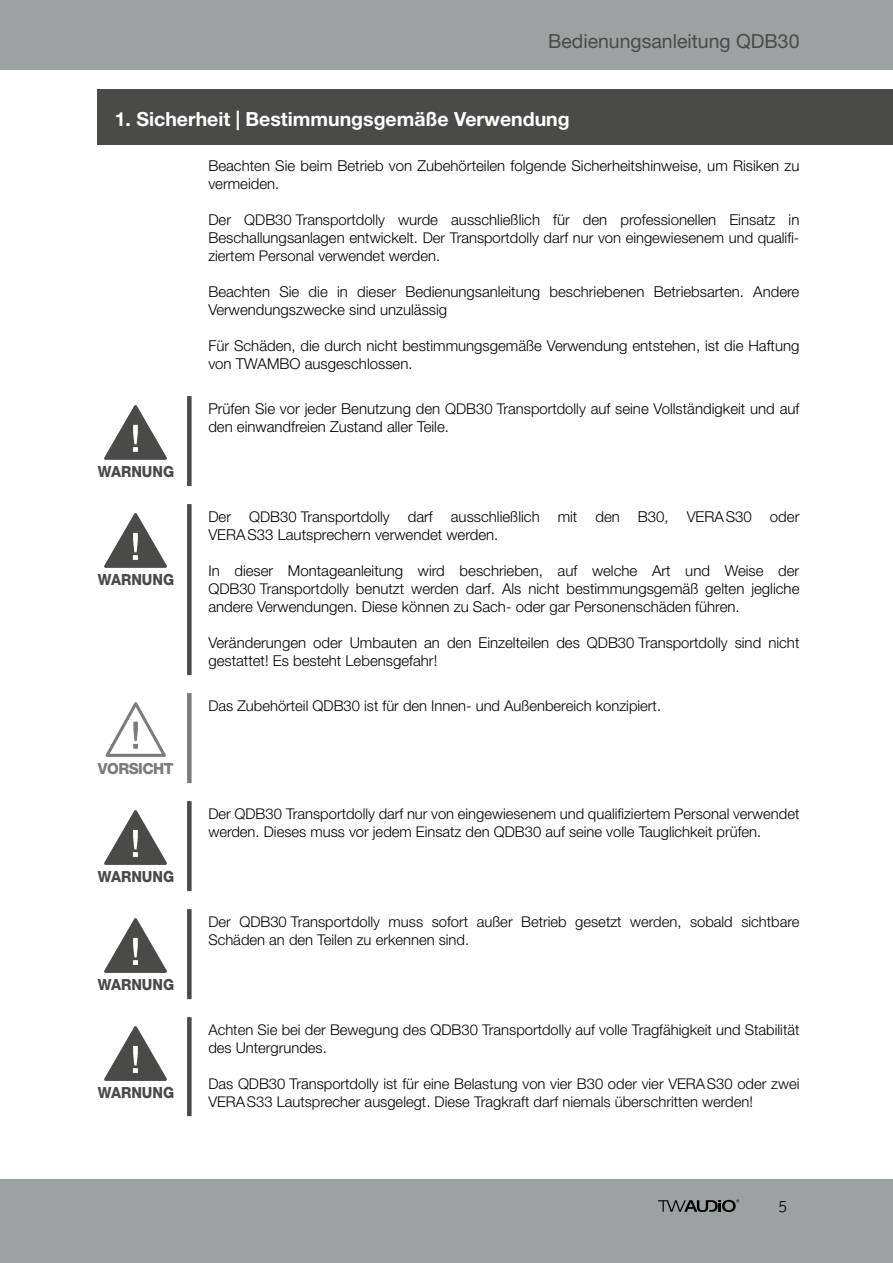
<style>
.page{position:relative;width:893px;height:1263px;background:#fff}
.page>*{position:absolute;margin:0;border:0;box-sizing:border-box;transform-origin:0 0}
.t1{font:700 19.5px "Helvetica Neue LT Std";color:#fff}
.t2{font:19.5px "Helvetica Neue LT Std";color:#4a4a49}
.t3{font:300 16.5px "Lexia";color:#000}
.t4{font:800 15.3px "Helvetica Neue LT Std";color:#4a4a49;scale:.93 1}
.t5{font:800 15.3px "Helvetica Neue LT Std";letter-spacing:-.035em;color:#7c7b7b}
.t6{font:300 15px/18px "Helvetica Neue LT Std";color:#000}
.t7{font:300 14.85px/18px "Helvetica Neue LT Std";color:#000}
.s1{font-size:14.85px}
.s2{font-size:15px}
</style>
<div class="page">
<div style="left:0;top:0;width:893px;height:69px;background:#9ca1a2"></div>
<div style="left:0;top:1179px;width:893px;height:84px;background:#9ca1a2"></div>
<svg style="left:658px;top:1199px;width:81px;height:13px"></svg>
<div style="left:98px;top:89px;width:795px;height:55px;background:#4a4a49"></div>
<div style="left:187px;top:396px;width:5px;height:90px;background:#4a4a49"></div>
<svg style="left:104px;top:405px;width:63px;height:55px"></svg>
<div style="left:187px;top:504px;width:5px;height:171px;background:#4a4a49"></div>
<svg style="left:104px;top:513px;width:63px;height:55px"></svg>
<svg style="left:105px;top:702px;width:61px;height:55px"></svg>
<div style="left:187px;top:693px;width:5px;height:90px;background:#7c7b7b"></div>
<div style="left:187px;top:801px;width:5px;height:90px;background:#4a4a49"></div>
<svg style="left:104px;top:810px;width:63px;height:55px"></svg>
<div style="left:187px;top:909px;width:5px;height:90px;background:#4a4a49"></div>
<svg style="left:104px;top:918px;width:63px;height:55px"></svg>
<div style="left:187px;top:1017px;width:5px;height:99px;background:#4a4a49"></div>
<svg style="left:104px;top:1026px;width:63px;height:55px"></svg>
<h1 class="t2" style="left:548px;top:29px;width:253px">Bedienungsanleitung QDB30</h1>
<h1 class="t1" style="left:115px;top:107px;width:456px">1. Sicherheit | Bestimmungsgemäße Verwendung</h1>
<p class="t6" style="left:208px;top:156px;width:593px">Beachten Sie beim Betrieb von Zubehörteilen folgende Sicherheitshinweise, um Risiken zu vermeiden.</p>
<p class="t6" style="left:208px;top:210px;width:593px">Der <span class="s1">QDB30 Transportdolly</span> wurde ausschließlich für den professionellen Einsatz in</p>
<p class="t7" style="left:208px;top:228px;width:593px"><span class="s2">Beschallungsanlagen entwickelt.</span> Der Transportdolly darf nur von eingewiesenem und qualifi&shy;ziertem Personal verwendet werden.</p>
<p class="t6" style="left:208px;top:282px;width:593px">Beachten Sie die in dieser Bedienungsanleitung beschriebenen Betriebsarten. Andere<br>Verwendungszwecke sind unzulässig</p>
<p class="t6" style="left:208px;top:336px;width:593px">Für Schäden, die durch nicht bestimmungsgemäße Verwendung entstehen, ist die Haftung von TWAMBO ausgeschlossen.</p>
<p class="t4" style="left:98px;top:462px;width:84px">WARNUNG</p>
<p class="t4" style="left:98px;top:570px;width:84px">WARNUNG</p>
<p class="t5" style="left:98px;top:759px;width:77px">VORSICHT</p>
<p class="t4" style="left:98px;top:867px;width:84px">WARNUNG</p>
<p class="t4" style="left:98px;top:975px;width:84px">WARNUNG</p>
<p class="t4" style="left:98px;top:1083px;width:84px">WARNUNG</p>
<p class="t6" style="left:208px;top:399px;width:592px">Prüfen Sie vor jeder Benutzung den <span class="s1">QDB30 Transportdolly</span> auf seine Vollständigkeit und auf den einwandfreien Zustand aller Teile.</p>
<p class="t6" style="left:208px;top:507px;width:593px">Der <span class="s1">QDB30 Transportdolly</span> darf ausschließlich mit den B30, VERAS30 oder<br>VERAS33 Lautsprechern verwendet werden.</p>
<p class="t6" style="left:208px;top:561px;width:593px;text-align:justify">In dieser Montageanleitung wird beschrieben, auf welche Art und Weise der <span class="s1">QDB30 Transportdolly</span> benutzt werden darf. Als nicht bestimmungsgemäß gelten jegliche andere Verwendungen. Diese können zu Sach- oder gar Personenschäden führen.</p>
<p class="t6" style="left:208px;top:633px;width:593px">Veränderungen oder Umbauten an den Einzelteilen des <span class="s1">QDB30 Transportdolly</span> sind nicht gestattet! Es besteht Lebensgefahr!</p>
<p class="t7" style="left:208px;top:696px;width:454px">Das Zubehörteil QDB30 ist für den Innen- und Außenbereich konzipiert.</p>
<p class="t7" style="left:208px;top:804px;width:592px">Der QDB30 Transportdolly darf nur von eingewiesenem und qualifiziertem Personal verwendet werden. Dieses muss vor jedem Einsatz den QDB30 auf seine volle Tauglichkeit prüfen.</p>
<p class="t7" style="left:208px;top:912px;width:593px">Der QDB30 Transportdolly muss sofort außer Betrieb gesetzt werden, sobald sichtbare<br>Schäden an den Teilen zu erkennen sind.</p>
<p class="t7" style="left:208px;top:1020px;width:593px">Achten Sie bei der Bewegung des QDB30 Transportdolly auf volle Tragfähigkeit und Stabilität des Untergrundes.</p>
<p class="t7" style="left:208px;top:1074px;width:593px">Das QDB30 Transportdolly ist für eine Belastung von vier B30 oder vier VERAS30 oder zwei<br>VERAS33 Lautsprecher ausgelegt. Diese Tragkraft darf niemals überschritten werden!</p>
<p class="t3" style="left:778px;top:1195px;width:10px">5</p>
</div>
